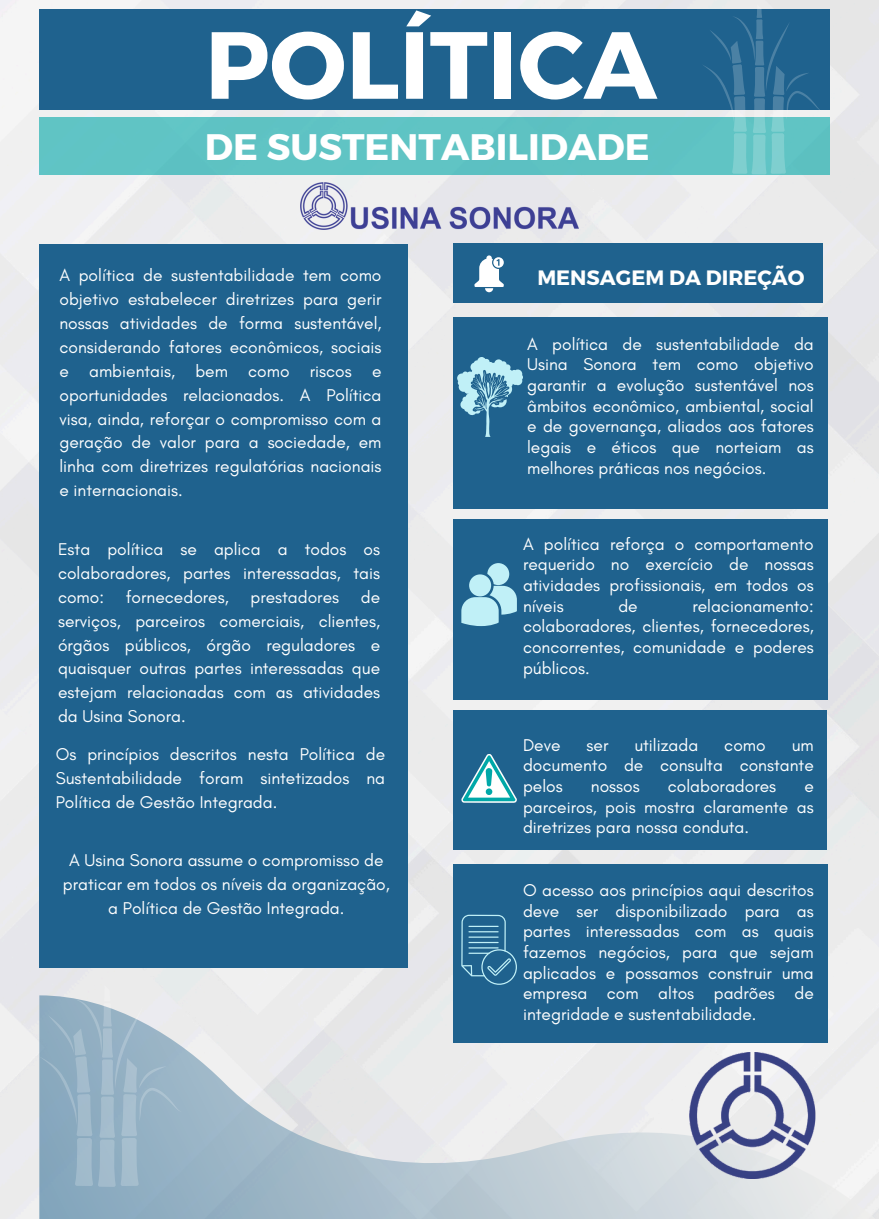
<style>
.page{position:relative;width:879px;height:1219px;background:#fff}
.page>*{position:absolute;margin:0;border:0;box-sizing:border-box;transform-origin:0 0}
.t1{font:700 95.1px "Montserrat";color:#fff}
.t2{font:700 36.9px "Montserrat";color:#fff}
.t3{font:700 20.8px "Montserrat";color:#fffffe}
.t4{font:17.4px/20.6px "Glacial Indifference";color:#fff;text-align:justify}
</style>
<div class="page">
<img style="left:0;top:0;width:879px;height:1219px">
<div style="left:39px;top:9px;width:791px;height:101px;background:#1f628e"></div>
<svg style="left:39px;top:995px;width:840px;height:224px"></svg>
<div style="left:39px;top:244px;width:368px;height:723px;background:#1f628e"></div>
<div style="left:39px;top:117px;width:791px;height:58px;background:#5fc4c4"></div>
<div style="left:453px;top:244px;width:370px;height:59px;background:#1f628e"></div>
<svg style="left:474px;top:255px;width:30px;height:37px"></svg>
<div style="left:453px;top:317px;width:374px;height:192px;background:#1f628e"></div>
<svg style="left:457px;top:357px;width:66px;height:80px"></svg>
<div style="left:453px;top:519px;width:374px;height:180px;background:#1f628e"></div>
<svg style="left:461px;top:563px;width:56px;height:63px"></svg>
<div style="left:453px;top:710px;width:374px;height:139px;background:#1f628e"></div>
<svg style="left:461px;top:754px;width:56px;height:48px"></svg>
<div style="left:453px;top:864px;width:374px;height:178px;background:#1f628e"></div>
<svg style="left:461px;top:915px;width:56px;height:69px"></svg>
<svg style="left:702px;top:4px;width:120px;height:170px"></svg>
<img style="left:301px;top:182px;width:277px;height:47px">
<svg style="left:39px;top:985px;width:143px;height:201px;background:#a1b9ca"></svg>
<img style="left:689px;top:1053px;width:133px;height:126px">
<p class="t1" style="left:205px;top:3px;width:453px">POLÍTICA</p>
<p class="t2" style="left:205px;top:122px;width:446px">DE SUSTENTABILIDADE</p>
<p class="t4" style="left:59px;top:263px;width:324px;line-height:23.9px">A política de sustentabilidade tem como objetivo estabelecer diretrizes para gerir nossas atividades de forma sustentável, considerando fatores econômicos, sociais e ambientais, bem como riscos e oportunidades relacionados. A Política visa, ainda, reforçar o compromisso com a geração de valor para a sociedade, em linha com diretrizes regulatórias nacionais e internacionais.</p>
<p class="t4" style="left:58px;top:537px;width:324px;line-height:23.9px">Esta política se aplica a todos os colaboradores, partes interessadas, tais como: fornecedores, prestadores de serviços, parceiros comerciais, clientes, órgãos públicos, órgão reguladores e quaisquer outras partes interessadas que estejam relacionadas com as atividades da Usina Sonora.</p>
<p class="t4" style="left:56px;top:742px;width:331px;line-height:23.9px">Os princípios descritos nesta Política de Sustentabilidade foram sintetizados na Política de Gestão Integrada.</p>
<h2 class="t4" style="left:63px;top:848px;width:328px;line-height:23.9px;text-align:center">A Usina Sonora assume o compromisso de praticar em todos os níveis da organização, a Política de Gestão Integrada.</h2>
<h3 class="t3" style="left:537px;top:264px;width:269px">MENSAGEM DA DIREÇÃO</h3>
<p class="t4" style="left:527px;top:333px;width:288px">A política de sustentabilidade da Usina Sonora tem como objetivo garantir a evolução sustentável nos âmbitos econômico, ambiental, social e de governança, aliados aos fatores legais e éticos que norteiam as melhores práticas nos negócios.</p>
<p class="t4" style="left:523px;top:533px;width:292px">A política reforça o comportamento requerido no exercício de nossas atividades profissionais, em todos os níveis</p>
<p class="t4" style="left:523px;top:595px;width:292px;text-indent:169px">relacionamento: colaboradores, clientes, fornecedores, concorrentes, comunidade e poderes públicos.</p>
<p class="t4" style="left:618px;top:595px;width:21px">de</p>
<p class="t4" style="left:523px;top:734px;width:39px">Deve</p>
<p class="t4" style="left:587px;top:734px;width:23px">ser</p>
<p class="t4" style="left:634px;top:734px;width:65px">utilizada</p>
<p class="t4" style="left:724px;top:734px;width:43px">como</p>
<p class="t4" style="left:523px;top:734px;width:292px;text-indent:269px">um documento de consulta constante pelos</p>
<p class="t4" style="left:591px;top:775px;width:50px">nossos</p>
<p class="t4" style="left:668px;top:775px;width:110px">colaboradores</p>
<p class="t4" style="left:523px;top:775px;width:292px;text-indent:281px">e parceiros, pois mostra claramente as diretrizes para nossa conduta.</p>
<p class="t4" style="left:523px;top:879px;width:292px">O acesso aos princípios aqui descritos deve ser disponibilizado para as partes interessadas com as quais fazemos negócios, para que sejam aplicados e possamos construir uma empresa com altos padrões de integridade e sustentabilidade.</p>
</div>
